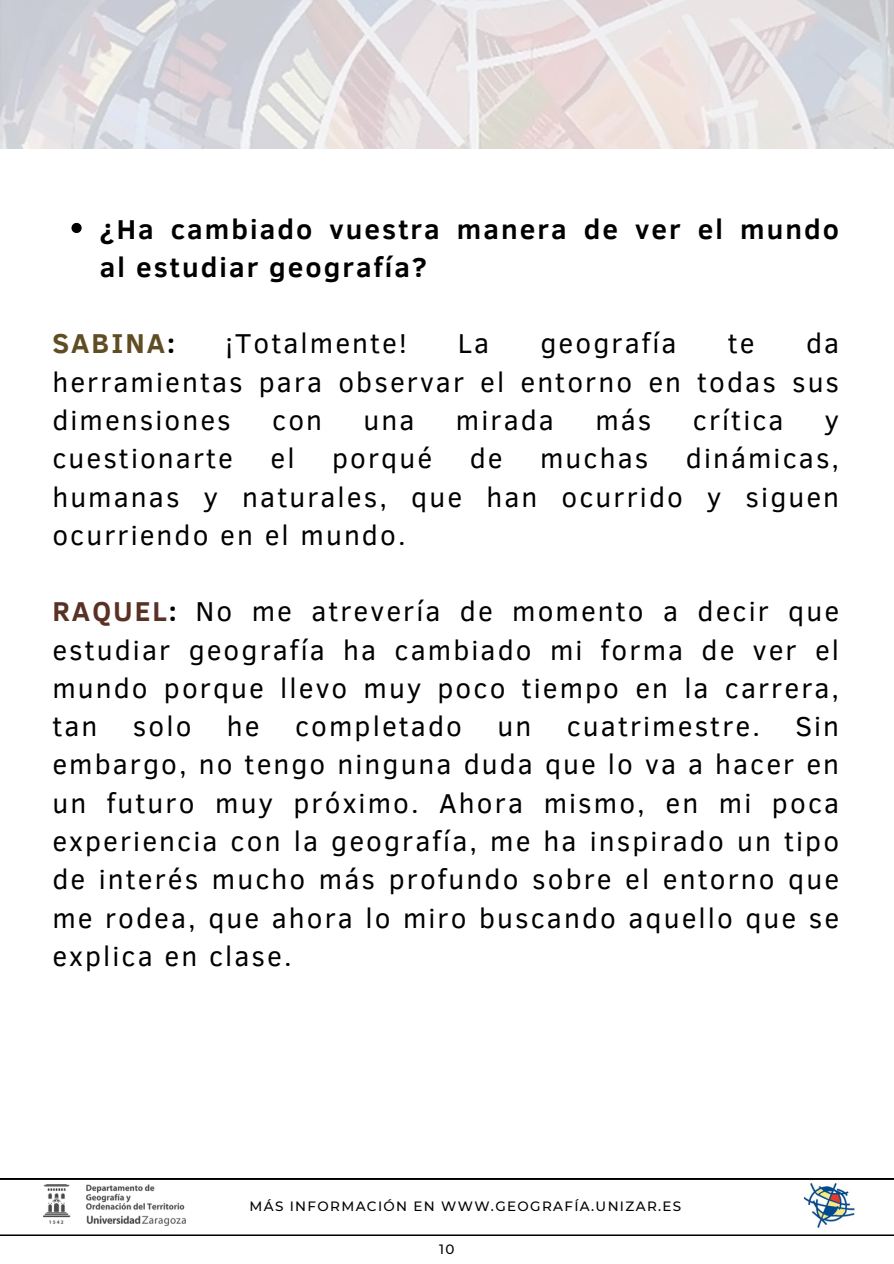
<style>
.page{position:relative;width:894px;height:1264px;background:#fff}
.page>*{position:absolute;margin:0;border:0;box-sizing:border-box;transform-origin:0 0}
.t1{font:28.05px/38.2px "Clear Sans";letter-spacing:.075em;color:#000;text-align:justify}
.t2{font:700 28.05px/38.2px "Clear Sans";letter-spacing:.075em;color:#000}
.t3{font:700 28.05px "Clear Sans";letter-spacing:.075em;color:#604d23}
.t4{font:500 13.5px "Montserrat";letter-spacing:.1em;color:#000}
.s1{color:#000}
.s2{font-weight:700;color:#593125}
.s3{font-weight:700}
</style>
<div class="page">
<img style="left:0;top:0;width:893px;height:148px">
<svg style="left:0;top:1178px;width:893px;height:48px"></svg>
<img style="left:804px;top:1180px;width:50px;height:48px">
<img style="left:44px;top:1184px;width:142px;height:41px">
<svg style="left:71px;top:223px;width:11px;height:10px"></svg>
<p class="t2" style="left:100px;top:208px;width:740px">¿Ha cambiado vuestra manera de ver el mundo al estudiar geografía?</p>
<p class="t3" style="left:52px;top:323px;width:124px">SABINA<span class="s1">:</span></p>
<p class="t1" style="left:225px;top:323px;width:182px">¡Totalmente!</p>
<p class="t1" style="left:458px;top:323px;width:33px">La</p>
<p class="t1" style="left:540px;top:323px;width:138px">geografía</p>
<p class="t1" style="left:727px;top:323px;width:28px">te</p>
<p class="t1" style="left:52px;top:323px;width:788px;text-indent:753px">da herramientas para observar el entorno en todas sus dimensiones</p>
<p class="t1" style="left:272px;top:399px;width:51px">con</p>
<p class="t1" style="left:363px;top:399px;width:52px">una</p>
<p class="t1" style="left:456px;top:399px;width:99px">mirada</p>
<p class="t1" style="left:595px;top:399px;width:58px">más</p>
<p class="t1" style="left:692px;top:399px;width:92px">crítica</p>
<p class="t1" style="left:824px;top:399px;width:16px">y</p>
<p class="t1" style="left:52px;top:438px;width:182px">cuestionarte</p>
<p class="t1" style="left:270px;top:438px;width:26px">el</p>
<p class="t1" style="left:332px;top:438px;width:101px">porqué</p>
<p class="t1" style="left:469px;top:438px;width:34px">de</p>
<p class="t1" style="left:540px;top:438px;width:110px">muchas</p>
<p class="t1" style="left:52px;top:438px;width:788px;text-indent:633px">dinámicas, humanas y naturales, que han ocurrido y siguen ocurriendo en el mundo.</p>
<h1 class="t1" style="left:52px;top:591px;width:788px"><span class="s2">RAQUEL</span><span class="s3">:</span> No me atrevería de momento a decir que estudiar geografía ha cambiado mi forma de ver el mundo porque llevo muy poco tiempo en la carrera, tan</h1>
<h1 class="t1" style="left:133px;top:705px;width:60px">solo</h1>
<h1 class="t1" style="left:227px;top:705px;width:34px">he</h1>
<h1 class="t1" style="left:295px;top:705px;width:168px">completado</h1>
<h1 class="t1" style="left:497px;top:705px;width:35px">un</h1>
<h1 class="t1" style="left:566px;top:705px;width:194px">cuatrimestre.</h1>
<h1 class="t1" style="left:52px;top:705px;width:788px;text-indent:742px">Sin embargo, no tengo ninguna duda que lo va a hacer en un futuro muy próximo. Ahora mismo, en mi poca experiencia con la geografía, me ha inspirado un tipo de interés mucho más profundo sobre el entorno que me rodea, que ahora lo miro buscando aquello que se explica en clase.</h1>
<h1 class="t4" style="left:249px;top:1197px;width:433px">MÁS INFORMACIÓN EN WWW.GEOGRAFÍA.UNIZAR.ES</h1>
<p class="t4" style="left:439px;top:1241px;width:17px">10</p>
</div>
